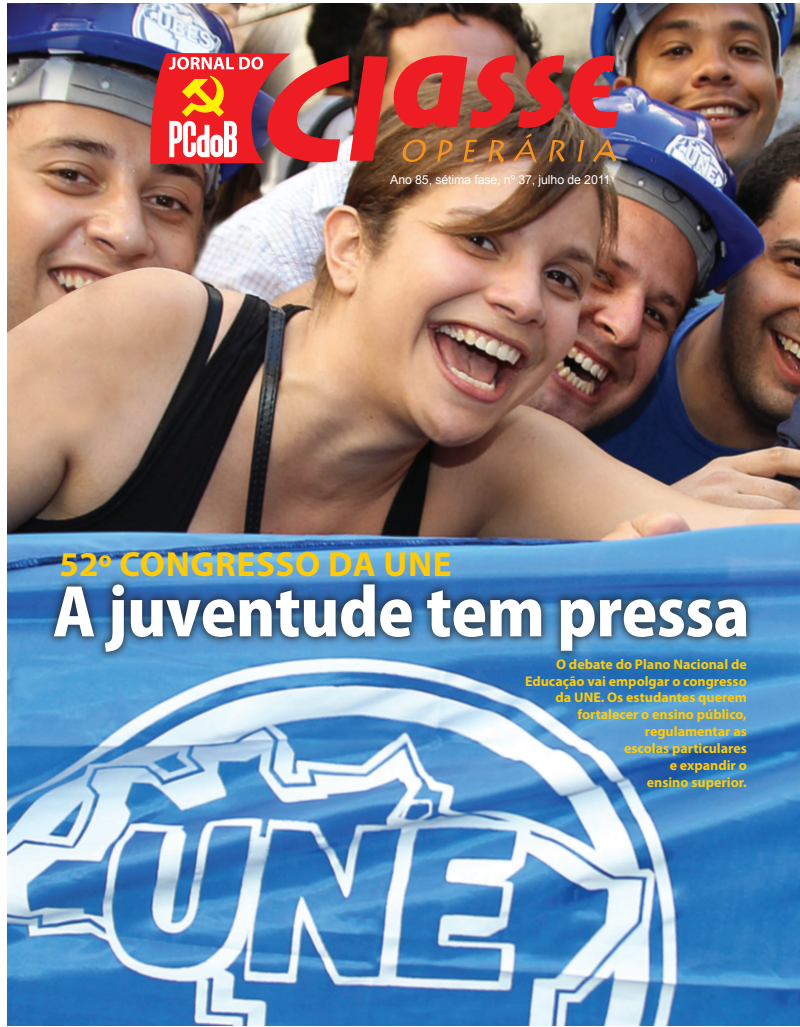
<style>
.page{position:relative;width:800px;height:1027px;background:#fff}
.page>*{position:absolute;margin:0;border:0;box-sizing:border-box;transform-origin:0 0}
.t1{font:800 64.3px "Koz Go Pr 6 N";letter-spacing:-.01em;color:#fff}
.t2{font:700 35px "Myriad Pro";letter-spacing:.02em;color:#feca0a}
.t3{font:700 14px/16.8px "Myriad Pro";color:#feca0a;text-align:right}
.t4{font:12.4px "Arial";letter-spacing:-.01em;color:#fff}
</style>
<div class="page">
<img style="left:8px;top:4px;width:791px;height:1021px">
<div style="left:45px;top:575px;width:710px;height:85px;background:#231f20;opacity:.75"></div>
<img style="left:148px;top:42px;width:470px;height:123px">
<p class="t4" style="left:390px;top:171px;width:222px">Ano 85, sétima fase, nº 37, julho de 2011</p>
<h2 class="t2" style="left:60px;top:541px;width:393px">52º Congresso da UNE</h2>
<h1 class="t1" style="left:53px;top:576px;width:698px">A juventude tem pressa</h1>
<p class="t3" style="left:525px;top:655px;width:223px">O debate do Plano Nacional de<br>Educação vai empolgar o congresso da UNE. Os estudantes querem fortalecer o ensino público, regulamentar as<br>escolas particulares<br>e expandir o<br>ensino superior.</p>
</div>
